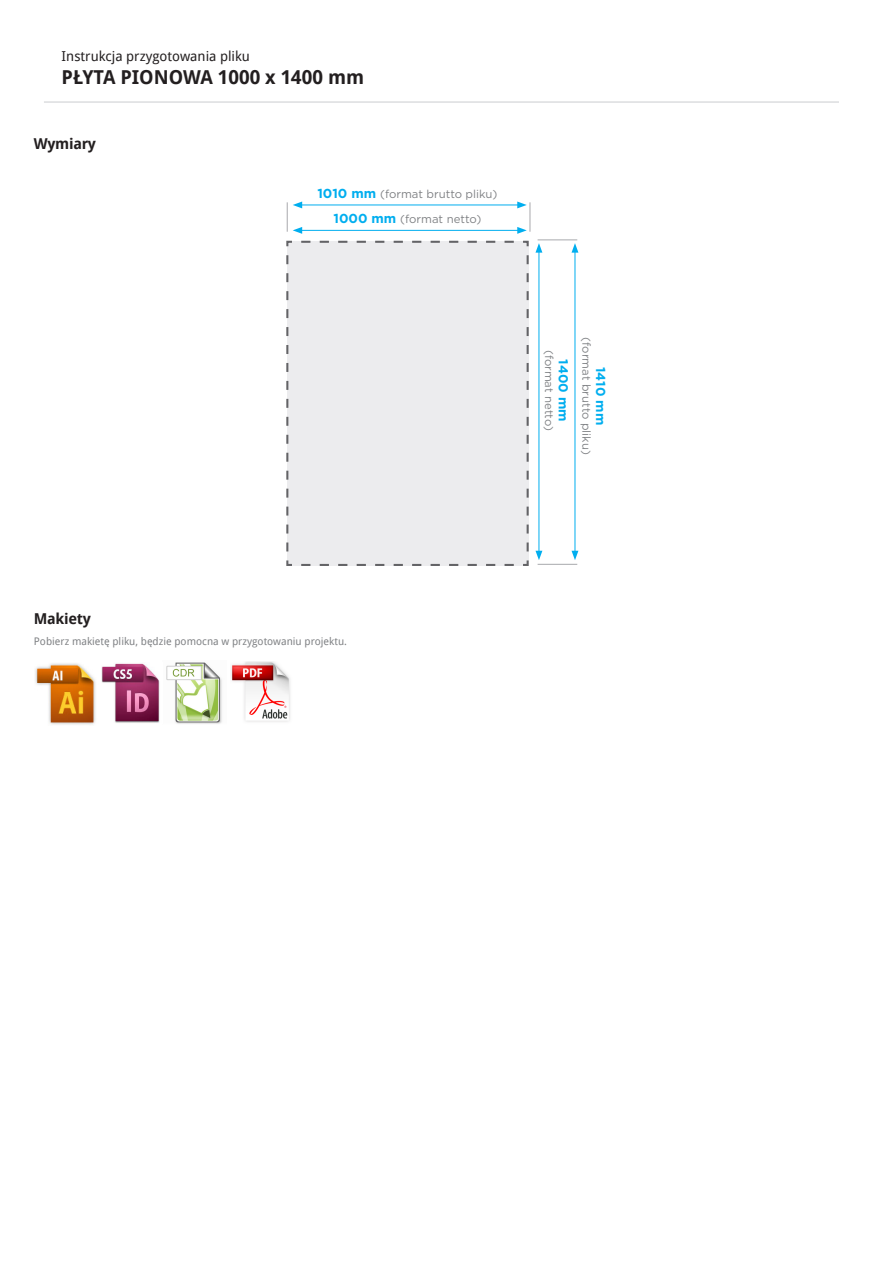
<style>
.page{position:relative;width:893px;height:1263px;background:#fff}
.page>*{position:absolute;margin:0;border:0;box-sizing:border-box;transform-origin:0 0}
.t1{font:700 19.2px "Droid Sans";color:#231f20}
.t2{font:700 15px "Droid Sans";letter-spacing:-.02em;color:#231f20}
.t3{font:13.65px "Droid Sans";color:#231f20}
.t4{font:700 13.05px "Gotham";color:#00aeef}
.t5{font:11.4px "Gotham";color:#808285}
.t6{font:10.5px "Droid Sans";color:#808285}
.s1{font-weight:700;font-size:13.05px;color:#00aeef}
</style>
<div class="page">
<img style="left:166px;top:662px;width:56px;height:62px">
<img style="left:231px;top:661px;width:59px;height:61px">
<hr style="left:44px;top:101px;width:795px;height:2px;background:#dcdddf">
<div style="left:286px;top:240px;width:243px;height:326px;background:#ececee"></div>
<hr style="left:575px;top:250px;width:1px;height:303px;background:#00aeef">
<svg style="left:571px;top:243px;width:7px;height:10px"></svg>
<svg style="left:571px;top:551px;width:7px;height:9px"></svg>
<hr style="left:539px;top:250px;width:1px;height:303px;background:#00aeef">
<svg style="left:535px;top:243px;width:7px;height:10px"></svg>
<svg style="left:535px;top:551px;width:7px;height:9px"></svg>
<hr style="left:538px;top:564px;width:39px;height:1px;background:#a8a9ad">
<hr style="left:538px;top:239px;width:39px;height:1px;background:#a8a9ad">
<hr style="left:300px;top:205px;width:220px;height:1px;background:#00aeef">
<svg style="left:293px;top:201px;width:9px;height:7px"></svg>
<svg style="left:517px;top:201px;width:10px;height:7px"></svg>
<hr style="left:300px;top:230px;width:220px;height:1px;background:#00aeef">
<svg style="left:293px;top:227px;width:9px;height:7px"></svg>
<svg style="left:517px;top:227px;width:10px;height:7px"></svg>
<hr style="left:530px;top:202px;width:1px;height:30px;background:#a8a9ad">
<hr style="left:287px;top:202px;width:1px;height:30px;background:#a8a9ad">
<img style="left:35px;top:663px;width:61px;height:62px">
<img style="left:102px;top:663px;width:58px;height:60px">
<p class="t3" style="left:62px;top:47px;width:190px">Instrukcja przygotowania pliku</p>
<p class="t1" style="left:62px;top:63px;width:304px">PŁYTA PIONOWA 1000 x 1400 mm</p>
<p class="t2" style="left:34px;top:133px;width:64px">Wymiary</p>
<p class="t5" style="left:317px;top:186px;width:182px"><span class="s1">1010 mm</span> (format brutto pliku)</p>
<p class="t5" style="left:333px;top:212px;width:149px"><span class="s1">1000 mm</span> (format netto)</p>
<p class="t5" style="left:556px;top:350px;width:83px;rotate:90deg">(format netto)</p>
<p class="t4" style="left:572px;top:359px;width:64px;rotate:90deg">1400 mm</p>
<p class="t5" style="left:594px;top:337px;width:119px;rotate:90deg">(format brutto pliku)</p>
<p class="t4" style="left:609px;top:367px;width:59px;rotate:90deg">1410 mm</p>
<p class="t2" style="left:34px;top:608px;width:58px">Makiety</p>
<p class="t6" style="left:34px;top:634px;width:315px">Pobierz makietę pliku, będzie pomocna w przygotowaniu projektu.</p>
</div>
